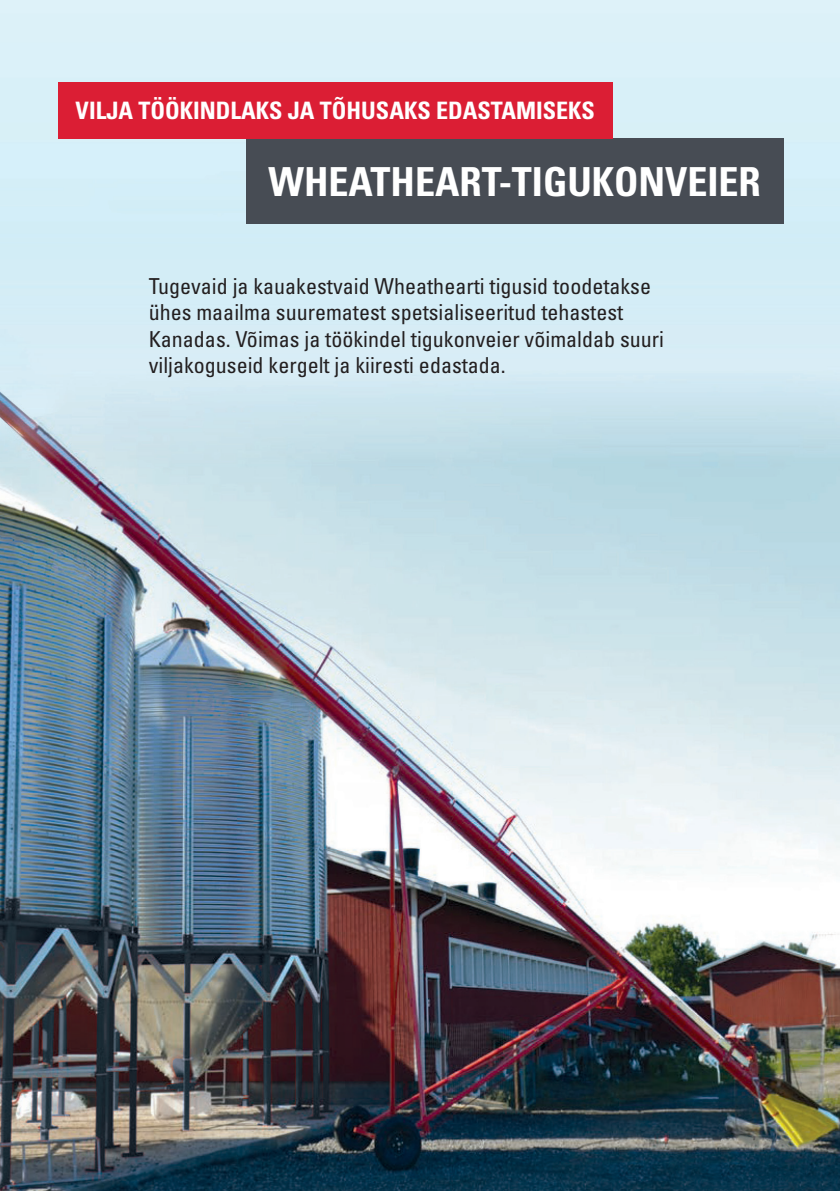
<style>
.page{position:relative;width:840px;height:1191px;background:#fff}
.page>*{position:absolute;margin:0;border:0;box-sizing:border-box;transform-origin:0 0}
.Otsikko_2020{font:700 condensed 40px "Univers LT Std";color:#fff}
.Punaotsikko_2020{font:700 condensed 24px "Univers LT Std";color:#fff}
.Leipäteksti_2020{font:condensed 22px/26.4px "Univers LT Std";color:#231f20}
</style>
<div class="page">
<img style="left:0;top:0;width:839px;height:1191px">
<div style="left:246px;top:139px;width:536px;height:85px;background:#474c54"></div>
<div style="left:59px;top:82px;width:553px;height:57px;background:#db1e34"></div>
<p class="Punaotsikko_2020" style="left:76px;top:96px;width:520px">VILJA TÖÖKINDLAKS JA TÕHUSAKS EDASTAMISEKS</p>
<p class="Otsikko_2020" style="left:268px;top:157px;width:493px">WHEATHEART-TIGUKONVEIER</p>
<p class="Leipäteksti_2020" style="left:149px;top:272px;width:516px">Tugevaid ja kauakestvaid Wheathearti tigusid toodetakse ühes maailma suurematest spetsialiseeritud tehastest Kanadas. Võimas ja töökindel tigukonveier võimaldab suuri viljakoguseid kergelt ja kiiresti edastada.</p>
</div>
